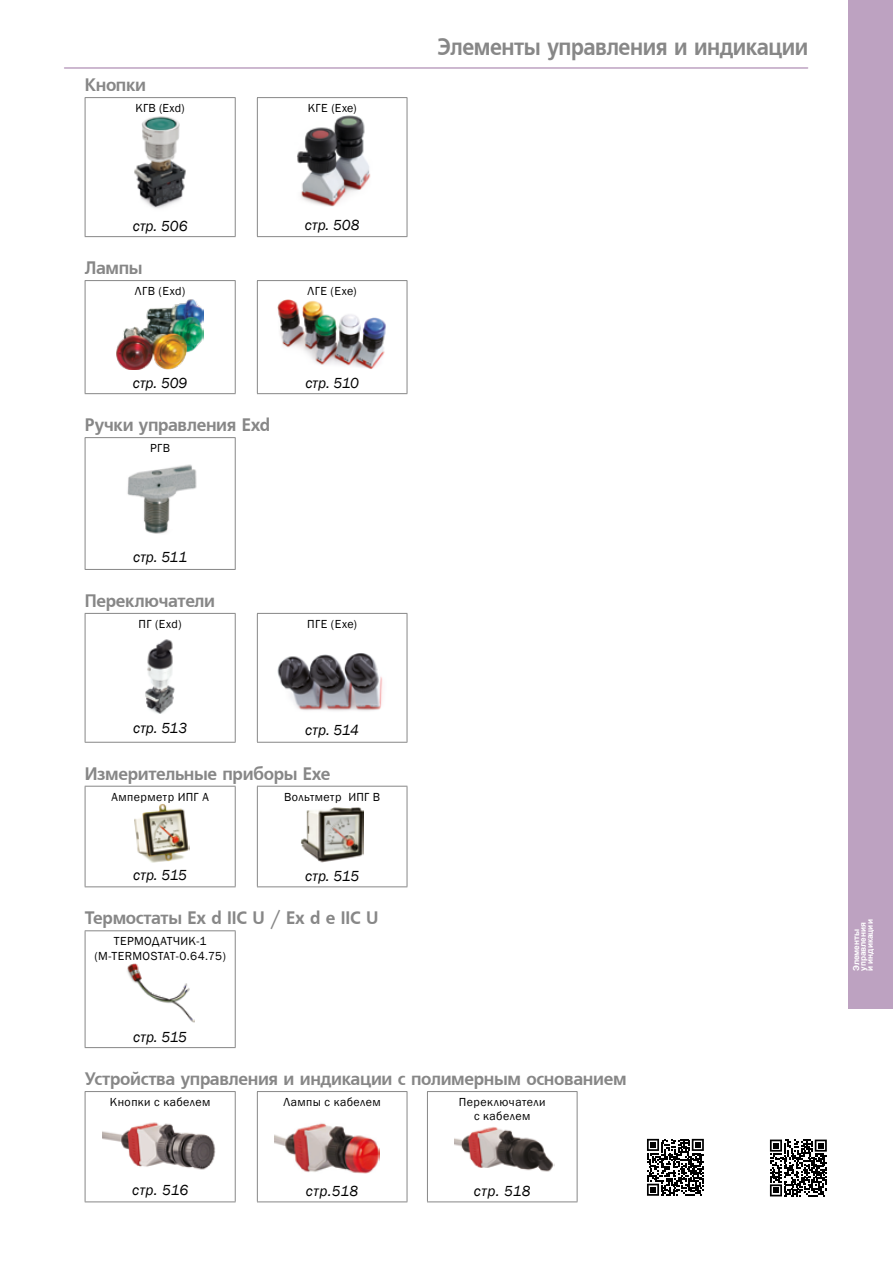
<style>
.page{position:relative;width:893px;height:1263px;background:#fff}
.page>*{position:absolute;margin:0;border:0;box-sizing:border-box;transform-origin:0 0}
.t1{font:24px "Free Set Bold Cyrillic";letter-spacing:-.025em;color:#878787;scale:.88 1}
.t2{font:18px "Free Set Bold Cyrillic";letter-spacing:-.02em;color:#878787;scale:.95 1}
.t3{font:italic 15px "Franklin Gothic";letter-spacing:.01em;color:#000}
.t4{font:12px/14.4px "Franklin Gothic";letter-spacing:.035em;color:#000;text-align:center}
.t5{font:700 8.25px/6.8px "Arial";color:#fff}
</style>
<div class="page">
<div style="left:848px;top:0;width:45px;height:1009px;background:#bda2c1"></div>
<hr style="left:65px;top:67px;width:743px;height:2px;background:#bda2c1">
<hr style="left:85px;top:97px;width:151px;height:1px;background:#878787">
<hr style="left:85px;top:98px;width:1px;height:138px;background:#878787">
<hr style="left:235px;top:98px;width:1px;height:138px;background:#878787">
<hr style="left:257px;top:97px;width:150px;height:1px;background:#878787">
<hr style="left:257px;top:98px;width:1px;height:138px;background:#878787">
<hr style="left:407px;top:98px;width:1px;height:138px;background:#878787">
<hr style="left:85px;top:236px;width:151px;height:1px;background:#878787">
<hr style="left:257px;top:236px;width:150px;height:1px;background:#878787">
<img style="left:134px;top:116px;width:52px;height:93px">
<img style="left:297px;top:115px;width:74px;height:92px">
<hr style="left:85px;top:280px;width:151px;height:1px;background:#878787">
<hr style="left:85px;top:281px;width:1px;height:112px;background:#878787">
<hr style="left:235px;top:281px;width:1px;height:112px;background:#878787">
<hr style="left:257px;top:280px;width:150px;height:1px;background:#878787">
<hr style="left:257px;top:281px;width:1px;height:112px;background:#878787">
<hr style="left:407px;top:281px;width:1px;height:112px;background:#878787">
<hr style="left:85px;top:393px;width:151px;height:1px;background:#878787">
<hr style="left:257px;top:393px;width:150px;height:1px;background:#878787">
<img style="left:117px;top:300px;width:87px;height:69px">
<img style="left:277px;top:299px;width:109px;height:70px">
<hr style="left:85px;top:437px;width:151px;height:1px;background:#878787">
<hr style="left:85px;top:438px;width:1px;height:131px;background:#878787">
<hr style="left:235px;top:438px;width:1px;height:131px;background:#878787">
<hr style="left:85px;top:569px;width:151px;height:1px;background:#878787">
<img style="left:127px;top:464px;width:70px;height:70px">
<hr style="left:85px;top:613px;width:151px;height:1px;background:#878787">
<hr style="left:85px;top:614px;width:1px;height:128px;background:#878787">
<hr style="left:235px;top:614px;width:1px;height:128px;background:#878787">
<hr style="left:257px;top:613px;width:150px;height:1px;background:#878787">
<hr style="left:257px;top:614px;width:1px;height:128px;background:#878787">
<hr style="left:407px;top:614px;width:1px;height:128px;background:#878787">
<hr style="left:85px;top:742px;width:151px;height:1px;background:#878787">
<hr style="left:257px;top:742px;width:150px;height:1px;background:#878787">
<img style="left:145px;top:639px;width:30px;height:75px">
<img style="left:277px;top:653px;width:106px;height:58px">
<hr style="left:85px;top:786px;width:151px;height:1px;background:#878787">
<hr style="left:85px;top:786px;width:1px;height:100px;background:#878787">
<hr style="left:235px;top:786px;width:1px;height:100px;background:#878787">
<hr style="left:257px;top:786px;width:150px;height:1px;background:#878787">
<hr style="left:257px;top:786px;width:1px;height:100px;background:#878787">
<hr style="left:407px;top:786px;width:1px;height:100px;background:#878787">
<hr style="left:85px;top:886px;width:151px;height:1px;background:#878787">
<hr style="left:257px;top:886px;width:150px;height:1px;background:#878787">
<img style="left:134px;top:804px;width:55px;height:58px">
<img style="left:301px;top:807px;width:63px;height:56px">
<hr style="left:85px;top:930px;width:151px;height:1px;background:#878787">
<hr style="left:85px;top:931px;width:1px;height:116px;background:#878787">
<hr style="left:235px;top:931px;width:1px;height:116px;background:#878787">
<hr style="left:85px;top:1047px;width:151px;height:1px;background:#878787">
<img style="left:127px;top:963px;width:67px;height:60px">
<hr style="left:407px;top:1092px;width:1px;height:109px;background:#878787">
<hr style="left:427px;top:1092px;width:1px;height:109px;background:#878787">
<hr style="left:85px;top:1091px;width:151px;height:1px;background:#878787">
<hr style="left:85px;top:1092px;width:1px;height:109px;background:#878787">
<hr style="left:235px;top:1092px;width:1px;height:109px;background:#878787">
<hr style="left:257px;top:1091px;width:150px;height:1px;background:#878787">
<hr style="left:257px;top:1092px;width:1px;height:109px;background:#878787">
<hr style="left:427px;top:1091px;width:150px;height:1px;background:#878787">
<hr style="left:577px;top:1092px;width:1px;height:109px;background:#878787">
<hr style="left:85px;top:1201px;width:151px;height:1px;background:#878787">
<hr style="left:257px;top:1201px;width:150px;height:1px;background:#878787">
<hr style="left:427px;top:1201px;width:150px;height:1px;background:#878787">
<img style="left:102px;top:1122px;width:114px;height:48px">
<img style="left:274px;top:1123px;width:106px;height:51px">
<img style="left:455px;top:1127px;width:99px;height:45px">
<svg style="left:647px;top:1139px;width:57px;height:57px"></svg>
<svg style="left:770px;top:1139px;width:57px;height:57px"></svg>
<h2 class="t2" style="left:85px;top:75px;width:66px">Кнопки</h2>
<p class="t4" style="left:136px;top:101px;width:51px">КГВ (Exd)</p>
<p class="t4" style="left:308px;top:101px;width:50px">КГЕ (Exe)</p>
<p class="t3" style="left:133px;top:216px;width:56px">стр. 506</p>
<h2 class="t2" style="left:85px;top:258px;width:62px">Лампы</h2>
<p class="t4" style="left:135px;top:284px;width:52px">ЛГВ (Exd)</p>
<p class="t3" style="left:133px;top:373px;width:56px">стр. 509</p>
<h2 class="t2" style="left:85px;top:415px;width:197px">Ручки управления Exd</h2>
<p class="t4" style="left:150px;top:441px;width:21px">РГВ</p>
<p class="t3" style="left:305px;top:215px;width:56px">стр. 508</p>
<p class="t4" style="left:308px;top:284px;width:51px">ЛГЕ (Exe)</p>
<p class="t3" style="left:305px;top:373px;width:55px">стр. 510</p>
<p class="t3" style="left:133px;top:547px;width:55px">стр. 511</p>
<h2 class="t2" style="left:85px;top:591px;width:139px">Переключатели</h2>
<p class="t4" style="left:139px;top:617px;width:45px">ПГ (Exd)</p>
<p class="t4" style="left:307px;top:617px;width:51px">ПГЕ (Exe)</p>
<p class="t3" style="left:133px;top:719px;width:55px">стр. 513</p>
<p class="t3" style="left:305px;top:720px;width:55px">стр. 514</p>
<h2 class="t2" style="left:85px;top:763px;width:260px">Измерительные приборы Exe</h2>
<p class="t4" style="left:112px;top:790px;width:99px">Амперметр ИПГ А</p>
<p class="t4" style="left:284px;top:790px;width:98px">Вольтметр ИПГ В</p>
<p class="t3" style="left:133px;top:866px;width:55px">стр. 515</p>
<p class="t3" style="left:305px;top:866px;width:55px">стр. 515</p>
<h2 class="t2" style="left:85px;top:908px;width:311px">Термостаты Ex d IIC U / Ex d e IIC U</h2>
<p class="t4" style="left:94px;top:934px;width:133px">ТЕРМОДАТЧИК-1 (М-TERMOSTAT-0.64.75)</p>
<h1 class="t1" style="left:438px;top:33px;width:423px">Элементы управления и индикации</h1>
<p class="t3" style="left:133px;top:1027px;width:55px">стр. 515</p>
<h2 class="t2" style="left:85px;top:1069px;width:572px">Устройства управления и индикации с полимерным основанием</h2>
<p class="t4" style="left:110px;top:1095px;width:102px">Кнопки с кабелем</p>
<p class="t4" style="left:283px;top:1095px;width:99px">Лампы с кабелем</p>
<p class="t4" style="left:459px;top:1095px;width:88px">Переключатели с кабелем</p>
<p class="t3" style="left:132px;top:1181px;width:58px">стр. 516</p>
<p class="t3" style="left:306px;top:1181px;width:54px">стр.518</p>
<p class="t3" style="left:474px;top:1181px;width:58px">стр. 518</p>
<p class="t5" style="left:853px;top:971px;width:53px;rotate:-90deg">Элементы управления и индикации</p>
</div>
